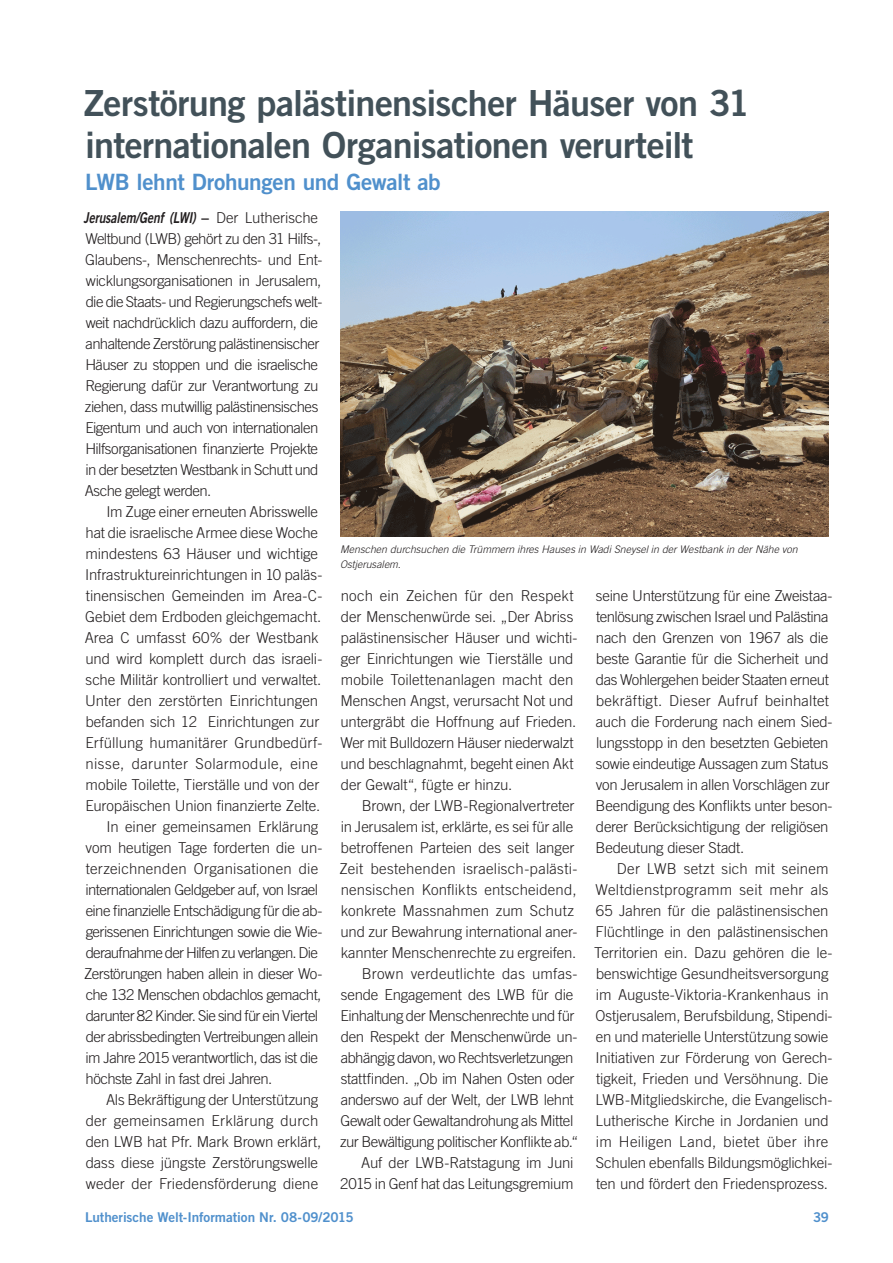
<style>
.page{position:relative;width:893px;height:1263px;background:#fff}
.page>*{position:absolute;margin:0;border:0;box-sizing:border-box;transform-origin:0 0}
.Heading_1{font:36px/42px "Trade Gothic LT Std Bd 2";letter-spacing:-.02em;color:#425159}
.Heading_2{font:22.5px "Trade Gothic LT Std Bd 2";letter-spacing:-.015em;color:#5090cc}
.Normal_first_byline{font:300 15px/21px "Trade Gothic LT Std";letter-spacing:-.015em;color:#231f20}
.Normal_first_byline-2{font:300 15px/21px "Trade Gothic LT Std";letter-spacing:-.035em;color:#231f20}
.Normal_first_byline-3{font:300 15px/21px "Trade Gothic LT Std";letter-spacing:-.04em;color:#231f20}
.t1{font:13.5px "Trade Gothic LT Std Bd 2";letter-spacing:-.005em;color:#5090cc}
.Captions{font:italic 300 10.5px/15px "Trade Gothic LT Std";letter-spacing:.005em;color:#231f20}
.s1{font-family:"Trade Gothic LT Std Bd 2 Obl";font-weight:400}
.s2{font-family:"Trade Gothic LT Std Bd 2";font-weight:400}
</style>
<div class="page">
<img style="left:340px;top:211px;width:488px;height:326px">
<p class="Heading_1" style="left:84px;top:82px;width:667px">Zerstörung palästinensischer Häuser von 31 internationalen Organisationen verurteilt</p>
<p class="Heading_2" style="left:85px;top:168px;width:357px">LWB lehnt Drohungen und Gewalt ab</p>
<p class="Normal_first_byline-2" style="left:84px;top:207px;width:240px"><span class="s1">Jerusalem/Genf (LWI)</span> <span class="s2">–</span> Der Lutherische Weltbund (LWB) gehört zu den 31 Hilfs-, Glaubens-, Menschenrechts- und Ent&shy;wicklungsorganisationen in Jerusalem, die die Staats- und Regierungschefs welt&shy;weit nachdrücklich dazu auffordern, die anhaltende Zerstörung palästinensischer Häuser zu stoppen und die israelische Regierung dafür zur Verantwortung zu ziehen, dass mutwillig palästinensisches Eigentum und auch von internationalen Hilfsorganisationen finanzierte Projekte in der besetzten Westbank in Schutt und Asche gelegt werden.</p>
<p class="Normal_first_byline" style="left:85px;top:501px;width:239px;text-indent:22px">Im Zuge einer erneuten Abrisswelle hat die israelische Armee diese Woche mindestens 63 Häuser und wichtige Infrastruktureinrichtungen in 10 paläs&shy;tinensischen Gemeinden im Area-C-Gebiet dem Erdboden gleichgemacht.<br>Area C umfasst 60% der Westbank und wird komplett durch das israeli&shy;sche Militär kontrolliert und verwaltet.<br>Unter den zerstörten Einrichtungen befanden sich 12 Einrichtungen zur Erfüllung humanitärer Grundbedürf&shy;nisse, darunter Solarmodule, eine mobile Toilette, Tierställe und von der Europäischen Union finanzierte Zelte.</p>
<p class="Normal_first_byline-3" style="left:84px;top:816px;width:240px;text-indent:22px">In einer gemeinsamen Erklärung vom heutigen Tage forderten die un&shy;terzeichnenden Organisationen die internationalen Geldgeber auf, von Israel eine finanzielle Entschädigung für die ab&shy;gerissenen Einrichtungen sowie die Wie&shy;deraufnahme der Hilfen zu verlangen. Die Zerstörungen haben allein in dieser Wo&shy;che 132 Menschen obdachlos gemacht, darunter 82 Kinder. Sie sind für ein Viertel der abrissbedingten Vertreibungen allein im Jahre 2015 verantwortlich, das ist die höchste Zahl in fast drei Jahren.</p>
<p class="Normal_first_byline" style="left:86px;top:1089px;width:237px;text-indent:20px">Als Bekräftigung der Unterstützung der gemeinsamen Erklärung durch den LWB hat Pfr. Mark Brown erklärt, dass diese jüngste Zerstörungswelle weder der Friedensförderung diene</p>
<p class="Captions" style="left:340px;top:542px;width:459px">Menschen durchsuchen die Trümmern ihres Hauses in Wadi Sneysel in der Westbank in der Nähe von<br>Ostjerusalem.</p>
<p class="Normal_first_byline" style="left:340px;top:585px;width:238px">noch ein Zeichen für den Respekt der Menschenwürde sei. „Der Abriss palästinensischer Häuser und wichti&shy;ger Einrichtungen wie Tierställe und mobile Toilettenanlagen macht den Menschen Angst, verursacht Not und untergräbt die Hoffnung auf Frieden.<br>Wer mit Bulldozern Häuser niederwalzt und beschlagnahmt, begeht einen Akt der Gewalt“, fügte er hinzu.</p>
<p class="Normal_first_byline" style="left:339px;top:795px;width:240px;text-indent:22px">Brown, der LWB-Regionalvertreter in Jerusalem ist, erklärte, es sei für alle betroffenen Parteien des seit langer Zeit bestehenden israelisch-palästi&shy;nensischen Konflikts entscheidend, konkrete Massnahmen zum Schutz und zur Bewahrung international aner&shy;kannter Menschenrechte zu ergreifen.</p>
<p class="Normal_first_byline" style="left:340px;top:963px;width:240px;text-indent:22px">Brown verdeutlichte das umfas&shy;sende Engagement des LWB für die Einhaltung der Menschenrechte und für den Respekt der Menschenwürde un&shy;abhängig davon, wo Rechtsverletzungen stattfinden. „Ob im Nahen Osten oder anderswo auf der Welt, der LWB lehnt Gewalt oder Gewaltandrohung als Mittel zur Bewältigung politischer Konflikte ab.“</p>
<p class="Normal_first_byline" style="left:340px;top:1152px;width:235px;text-align:right">Auf der LWB-Ratstagung im Juni<br>2015 in Genf hat das Leitungsgremium</p>
<p class="Normal_first_byline" style="left:596px;top:585px;width:238px">seine Unterstützung für eine Zweistaa&shy;tenlösung zwischen Israel und Palästina nach den Grenzen von 1967 als die beste Garantie für die Sicherheit und das Wohlergehen beider Staaten erneut bekräftigt. Dieser Aufruf beinhaltet auch die Forderung nach einem Sied&shy;lungsstopp in den besetzten Gebieten sowie eindeutige Aussagen zum Status von Jerusalem in allen Vorschlägen zur Beendigung des Konflikts unter beson&shy;derer Berücksichtigung der religiösen Bedeutung dieser Stadt.</p>
<p class="Normal_first_byline" style="left:594px;top:858px;width:240px;text-indent:23px">Der LWB setzt sich mit seinem Weltdienstprogramm seit mehr als 65 Jahren für die palästinensischen Flüchtlinge in den palästinensischen Territorien ein. Dazu gehören die le&shy;benswichtige Gesundheitsversorgung im Auguste-Viktoria-Krankenhaus in Ostjerusalem, Berufsbildung, Stipendi&shy;en und materielle Unterstützung sowie Initiativen zur Förderung von Gerech&shy;tigkeit, Frieden und Versöhnung. Die LWB-Mitgliedskirche, die Evangelisch-Lutherische Kirche in Jordanien und im Heiligen Land, bietet über ihre Schulen ebenfalls Bildungsmöglichkei&shy;ten und fördert den Friedensprozess.</p>
<p class="t1" style="left:85px;top:1208px;width:270px">Lutherische Welt-Information Nr. 08-09/2015</p>
<p class="t1" style="left:813px;top:1208px;width:18px">39</p>
</div>
